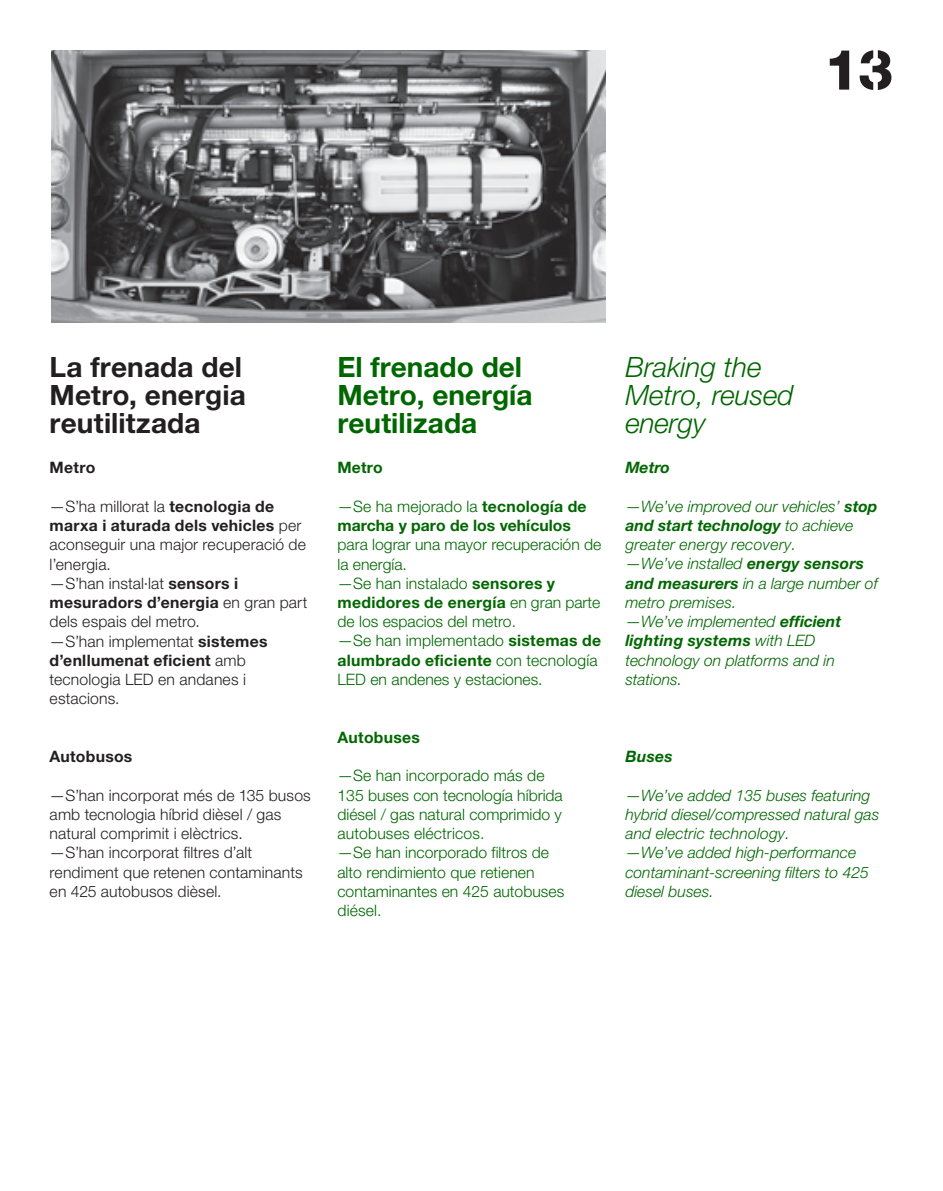
<style>
.page{position:relative;width:943px;height:1191px;background:#fff}
.page>*{position:absolute;margin:0;border:0;box-sizing:border-box;transform-origin:0 0}
.t1{font:700 56px "Helvetica TMB";color:#231f20}
.t2{font:700 28px/28px "Helvetica Neue LT Std";letter-spacing:.005em;color:#231f20}
.t3{font:700 28px/28px "Helvetica Neue LT Std";color:#006700}
.t4{font:italic 300 28px/28px "Helvetica Neue LT Std";color:#006700}
.t5{font:300 15.75px/19.2px "Helvetica Neue LT Std";color:#006700}
.t6{font:300 15.75px/19.2px "Helvetica Neue LT Std";letter-spacing:.01em;color:#231f20}
.t7{font:italic 300 15.75px/19.2px "Helvetica Neue LT Std";color:#006700}
.t8{font:700 15.75px "Helvetica Neue LT Std";letter-spacing:.02em;color:#231f20}
.t9{font:700 15.75px "Helvetica Neue LT Std";letter-spacing:.02em;color:#006700}
.t10{font:italic 700 15.75px "Helvetica Neue LT Std";letter-spacing:.005em;color:#006700}
.s1{font-weight:700}
.s2{font-style:normal}
</style>
<div class="page">
<img style="left:51px;top:50px;width:554px;height:272px">
<h1 class="t1" style="left:823px;top:37px;width:71px">13</h1>
<h3 class="t2" style="left:50px;top:352px;width:198px">La frenada del<br>Metro, energia reutilitzada</h3>
<h3 class="t3" style="left:337px;top:352px;width:196px">El frenado del<br>Metro, energía reutilizada</h3>
<h3 class="t4" style="left:625px;top:353px;width:169px">Braking the<br>Metro, reused energy</h3>
<h4 class="t8" style="left:50px;top:458px;width:47px">Metro</h4>
<h4 class="t9" style="left:337px;top:458px;width:47px">Metro</h4>
<h4 class="t10" style="left:625px;top:458px;width:46px">Metro</h4>
<p class="t6" style="left:50px;top:496px;width:226px">—S’ha millorat la <span class="s1">tecnologia de</span></p>
<p class="t6" style="left:50px;top:515px;width:258px"><span class="s1">marxa i aturada dels vehicles</span> per aconseguir una major recuperació de l’energia.</p>
<p class="t6" style="left:50px;top:573px;width:190px">—S’han instal·lat <span class="s1">sensors i</span></p>
<p class="t6" style="left:50px;top:592px;width:259px"><span class="s1">mesuradors d’energia</span> en gran part dels espais del metro.</p>
<p class="t6" style="left:50px;top:631px;width:219px">—S’han implementat <span class="s1">sistemes</span></p>
<p class="t6" style="left:50px;top:650px;width:198px;text-align:justify"><span class="s1">d’enllumenat eficient</span> amb tecnologia LED en andanes i estacions.</p>
<p class="t5" style="left:337px;top:496px;width:265px">—Se ha mejorado la <span class="s1">tecnología de marcha y paro de los vehículos </span>para lograr una mayor recuperación de la energía.<br>—Se han instalado <span class="s1">sensores y medidores de energía</span> en gran parte de los espacios del metro.<br>—Se han implementado <span class="s1">sistemas de alumbrado eficiente</span> con tecnología<br>LED en andenes y estaciones.</p>
<p class="t7" style="left:625px;top:496px;width:254px"><span class="s2">—</span>We’ve improved our vehicles’ <span class="s1">stop and start technology</span> to achieve greater energy recovery.<br><span class="s2">—</span>We’ve installed <span class="s1">energy sensors and measurers</span> in a large number of metro premises.<br><span class="s2">—</span>We’ve implemented <span class="s1">efficient lighting systems</span> with LED technology on platforms and in stations.</p>
<h4 class="t8" style="left:50px;top:746px;width:84px">Autobusos</h4>
<p class="t6" style="left:50px;top:785px;width:263px">—S’han incorporat més de 135 busos</p>
<p class="t6" style="left:50px;top:804px;width:233px">amb tecnologia híbrid dièsel / gas natural comprimit i elèctrics.</p>
<p class="t6" style="left:50px;top:842px;width:204px">—S’han incorporat filtres d’alt</p>
<p class="t6" style="left:50px;top:862px;width:254px">rendiment que retenen contaminants en 425 autobusos dièsel.</p>
<h4 class="t9" style="left:337px;top:727px;width:84px">Autobuses</h4>
<p class="t5" style="left:337px;top:766px;width:228px">—Se han incorporado más de<br>135 buses con tecnología híbrida diésel / gas natural comprimido y autobuses eléctricos.<br>—Se han incorporado filtros de alto rendimiento que retienen contaminantes en 425 autobuses diésel.</p>
<h4 class="t10" style="left:625px;top:747px;width:49px">Buses</h4>
<p class="t7" style="left:625px;top:785px;width:255px"><span class="s2">—</span>We’ve added 135 buses featuring hybrid diesel/compressed natural gas and electric technology.<br><span class="s2">—</span>We’ve added high-performance contaminant-screening filters to 425 diesel buses.</p>
</div>
